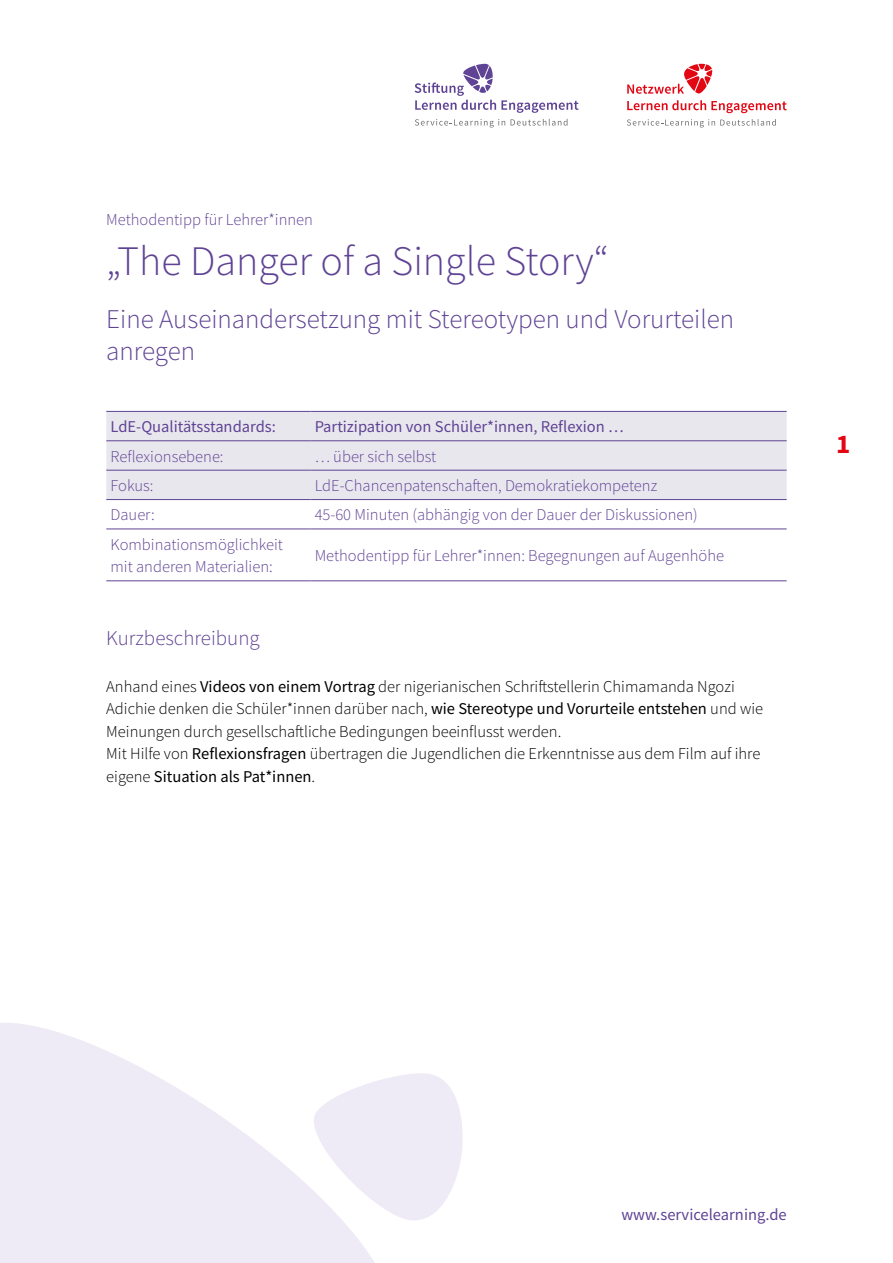
<style>
.page{position:relative;width:893px;height:1263px;background:#fff}
.page>*{position:absolute;margin:0;border:0;box-sizing:border-box;transform-origin:0 0}
.t1{font:300 42px "Source Sans Pro";color:#5f4394}
.t2{font:300 27px/32.4px "Source Sans Pro";color:#5f4394}
.t3{font:700 27px "Source Sans Pro";color:#e30613}
.t4{font:300 21px "Source Sans Pro";color:#5f4394}
.t5{font:300 16.5px/22.5px "Source Sans Pro";color:#000}
.t6{font:300 16.5px/22.5px "Source Sans Pro";color:#5f4394}
.t7{font:16.5px "Source Sans Pro";color:#5f4394}
.s1{font-weight:400}
</style>
<div class="page">
<svg style="left:415px;top:119px;width:90px;height:9px"></svg>
<svg style="left:511px;top:119px;width:56px;height:7px"></svg>
<svg style="left:415px;top:64px;width:164px;height:49px"></svg>
<svg style="left:627px;top:119px;width:149px;height:9px"></svg>
<svg style="left:627px;top:100px;width:160px;height:13px"></svg>
<svg style="left:627px;top:64px;width:85px;height:30px"></svg>
<svg style="left:399px;top:1073px;width:64px;height:147px"></svg>
<svg style="left:0;top:1023px;width:399px;height:240px;fill:#eeebf6"></svg>
<div style="left:106px;top:412px;width:681px;height:87px;background:#e9e7ee"></div>
<hr style="left:106px;top:411px;width:204px;height:1px;background:#5f4394">
<hr style="left:310px;top:411px;width:477px;height:1px;background:#5f4394">
<hr style="left:106px;top:529px;width:204px;height:1px;background:#5f4394">
<hr style="left:310px;top:529px;width:477px;height:1px;background:#5f4394">
<hr style="left:106px;top:580px;width:204px;height:1px;background:#5f4394">
<hr style="left:310px;top:580px;width:477px;height:1px;background:#5f4394">
<hr style="left:106px;top:440px;width:204px;height:1px;background:#5f4394">
<hr style="left:310px;top:440px;width:477px;height:1px;background:#5f4394">
<hr style="left:106px;top:470px;width:204px;height:1px;background:#5f4394">
<hr style="left:310px;top:470px;width:477px;height:1px;background:#5f4394">
<hr style="left:106px;top:499px;width:204px;height:1px;background:#5f4394">
<hr style="left:310px;top:499px;width:477px;height:1px;background:#5f4394">
<p class="t6" style="left:106px;top:208px;width:208px">Methodentipp für Lehrer*innen</p>
<h1 class="t1" style="left:106px;top:236px;width:504px">„The Danger of a Single Story“</h1>
<h2 class="t2" style="left:106px;top:302px;width:629px">Eine Auseinandersetzung mit Stereotypen und Vorurteilen anregen</h2>
<p class="t7" style="left:111px;top:416px;width:167px">LdE-Qualitätsstandards:</p>
<p class="t7" style="left:315px;top:416px;width:311px">Partizipation von Schüler*innen, Reflexion …</p>
<p class="t6" style="left:111px;top:445px;width:115px">Reflexionsebene:</p>
<p class="t6" style="left:315px;top:445px;width:123px">… über sich selbst</p>
<p class="t6" style="left:111px;top:474px;width:45px">Fokus:</p>
<p class="t6" style="left:315px;top:474px;width:344px">LdE-Chancenpatenschaften, Demokratiekompetenz</p>
<p class="t6" style="left:111px;top:504px;width:46px">Dauer:</p>
<p class="t6" style="left:315px;top:504px;width:385px">45-60 Minuten (abhängig von der Dauer der Diskussionen)</p>
<p class="t6" style="left:111px;top:533px;width:174px">Kombinationsmöglichkeit mit anderen Materialien:</p>
<p class="t6" style="left:315px;top:544px;width:411px">Methodentipp für Lehrer*innen: Begegnungen auf Augenhöhe</p>
<p class="t4" style="left:106px;top:625px;width:155px">Kurzbeschreibung</p>
<p class="t5" style="left:106px;top:675px;width:658px">Anhand eines <span class="s1">Videos von einem Vortrag</span> der nigerianischen Schriftstellerin Chimamanda Ngozi Adichie denken die Schüler*innen darüber nach, <span class="s1">wie Stereotype und Vorurteile entstehen</span> und wie Meinungen durch gesellschaftliche Bedingungen beeinflusst werden.<br>Mit Hilfe von <span class="s1">Reflexionsfragen</span> übertragen die Jugendlichen die Erkenntnisse aus dem Film auf ihre eigene <span class="s1">Situation als Pat*innen</span>.</p>
<h2 class="t3" style="left:836px;top:426px;width:16px">1</h2>
<p class="t7" style="left:621px;top:1204px;width:167px">www.servicelearning.de</p>
</div>
